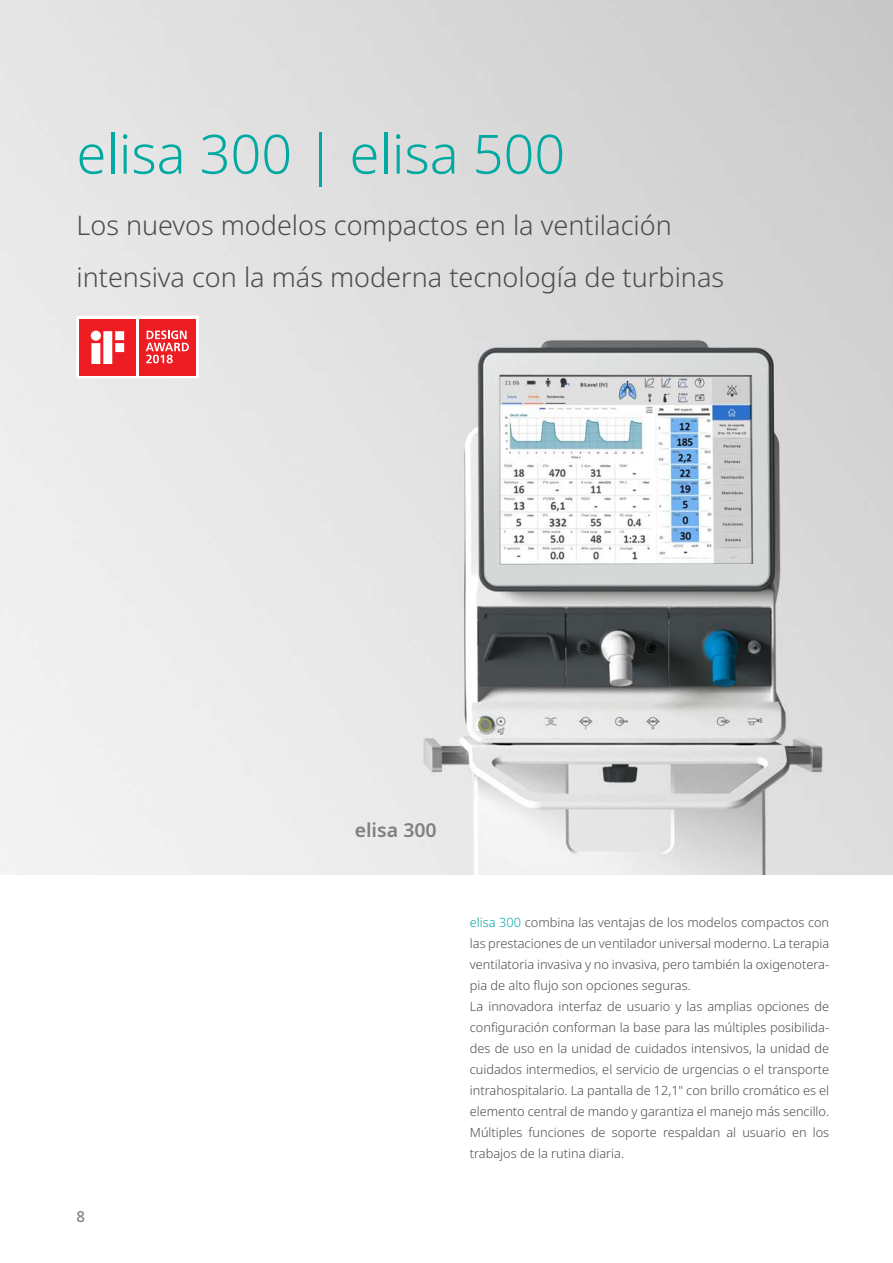
<style>
.page{position:relative;width:893px;height:1263px;background:#fff}
.page>*{position:absolute;margin:0;border:0;box-sizing:border-box;transform-origin:0 0}
.t1{font:300 54px "Noto Sans";color:#00a9a2}
.t2{font:300 27px/52.5px "Noto Sans";color:#4b4c4d}
.t3{font:600 19.5px "Noto Sans";color:#808083}
.t4{font:500 15px "Noto Sans";color:#808083}
.t5{font:300 12.75px/21px "Noto Sans";color:#4b4c4d;text-align:justify}
.s1{color:#00a9a2}
</style>
<div class="page">
<img style="left:0;top:0;width:893px;height:875px">
<svg style="left:77px;top:316px;width:122px;height:62px"></svg>
<div style="left:139px;top:319px;width:57px;height:56px;background:#ee1d23"></div>
<div style="left:80px;top:319px;width:56px;height:56px;background:#ee1d23"></div>
<svg style="left:91px;top:331px;width:33px;height:33px"></svg>
<svg style="left:146px;top:330px;width:43px;height:33px"></svg>
<p class="t1" style="left:77px;top:116px;width:490px">elisa 300 | elisa 500</p>
<p class="t2" style="left:77px;top:199px;width:649px">Los nuevos modelos compactos en la ventilación intensiva con la más moderna tecnología de turbinas</p>
<p class="t4" style="left:77px;top:1205px;width:10px">8</p>
<p class="t3" style="left:355px;top:816px;width:84px">elisa 300</p>
<p class="t5" style="left:470px;top:912px;width:361px"><span class="s1">elisa 300</span> combina las ventajas de los modelos compactos con las prestaciones de un ventilador universal moderno. La terapia ventilatoria invasiva y no invasiva, pero también la oxigenotera&shy;pia de alto flujo son opciones seguras.</p>
<p class="t5" style="left:470px;top:996px;width:361px">La innovadora interfaz de usuario y las amplias opciones de configuración conforman la base para las múltiples posibilida&shy;des de uso en la unidad de cuidados intensivos, la unidad de cuidados intermedios, el servicio de urgencias o el transporte intrahospitalario. La pantalla de 12,1" con brillo cromático es el elemento central de mando y garantiza el manejo más sencillo.<br>Múltiples funciones de soporte respaldan al usuario en los trabajos de la rutina diaria.</p>
</div>
